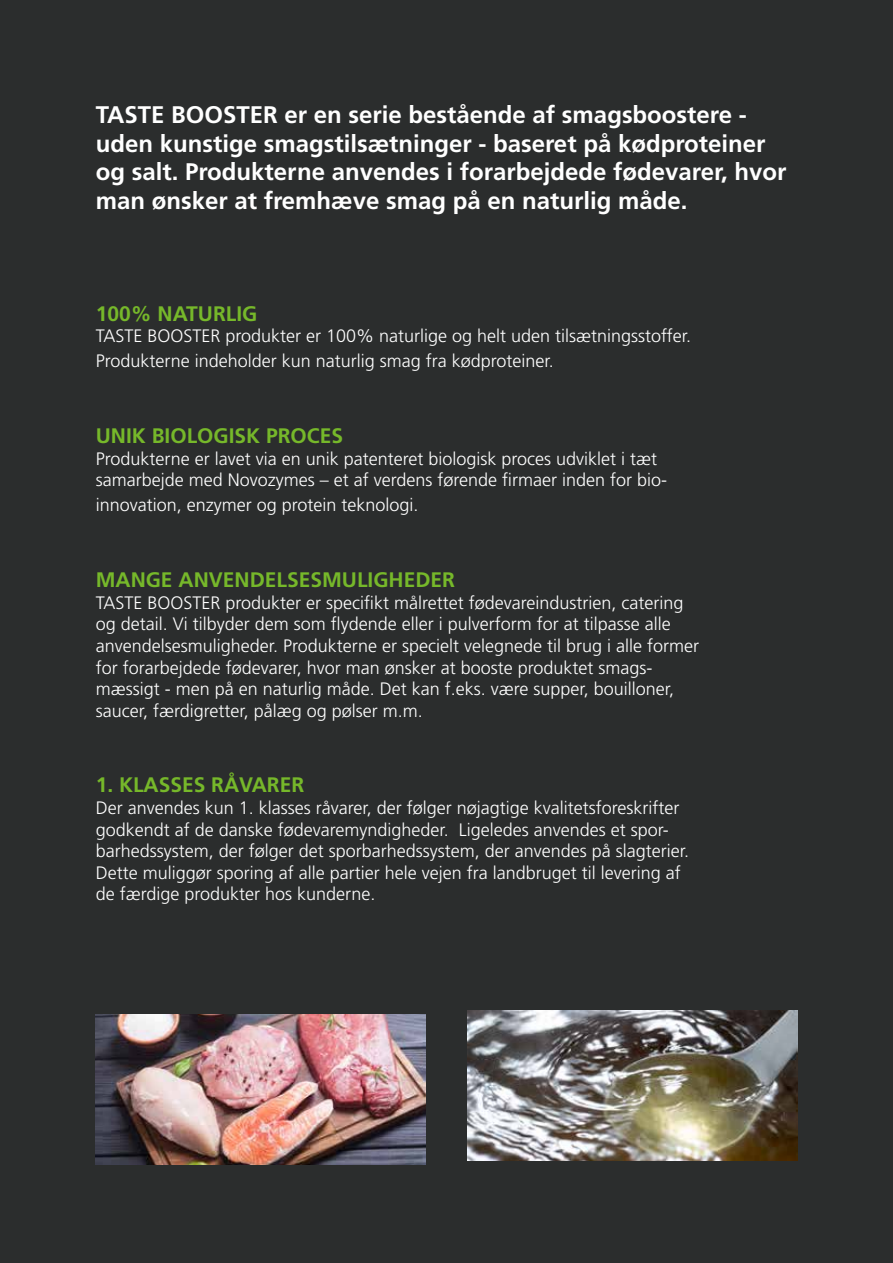
<style>
.page{position:relative;width:893px;height:1263px;background:#2b2d2d}
.page>*{position:absolute;margin:0;border:0;box-sizing:border-box;transform-origin:0 0}
.t1{font:700 24px/28.8px "Frutiger";color:#fff}
.t2{font:700 21px "Frutiger";color:#76b82a}
.t3{font:300 18px/21.6px "Frutiger";color:#fff}
</style>
<div class="page">
<img style="left:96px;top:1014px;width:329px;height:150px">
<img style="left:468px;top:1010px;width:329px;height:150px">
<h1 class="t1" style="left:96px;top:100px;width:692px">TASTE BOOSTER er en serie bestående af smagsboostere - uden kunstige smagstilsætninger - baseret på kødproteiner og salt. Produkterne anvendes i forarbejdede fødevarer, hvor man ønsker at fremhæve smag på en naturlig måde.</h1>
<p class="t2" style="left:96px;top:301px;width:163px">100% NATURLIG</p>
<p class="t3" style="left:96px;top:323px;width:597px;line-height:25.2px">TASTE BOOSTER produkter er 100% naturlige og helt uden tilsætningsstoffer.<br>Produkterne indeholder kun naturlig smag fra kødproteiner.</p>
<p class="t2" style="left:96px;top:423px;width:249px">UNIK BIOLOGISK PROCES</p>
<p class="t3" style="left:96px;top:448px;width:573px">Produkterne er lavet via en unik patenteret biologisk proces udviklet i tæt samarbejde med Novozymes – et af verdens førende firmaer inden for bio-</p>
<p class="t3" style="left:96px;top:494px;width:324px">innovation, enzymer og protein teknologi.</p>
<p class="t2" style="left:96px;top:567px;width:361px">MANGE ANVENDELSESMULIGHEDER</p>
<p class="t3" style="left:96px;top:592px;width:605px">TASTE BOOSTER produkter er specifikt målrettet fødevareindustrien, catering og detail. Vi tilbyder dem som flydende eller i pulverform for at tilpasse alle anvendelsesmuligheder. Produkterne er specielt velegnede til brug i alle former for forarbejdede fødevarer, hvor man ønsker at booste produktet smags&shy;mæssigt - men på en naturlig måde. Det kan f.eks. være supper, bouilloner, saucer, færdigretter, pålæg og pølser m.m.</p>
<p class="t2" style="left:96px;top:773px;width:210px">1. KLASSES RÅVARER</p>
<p class="t3" style="left:96px;top:797px;width:595px">Der anvendes kun 1. klasses råvarer, der følger nøjagtige kvalitetsforeskrifter godkendt af de danske fødevaremyndigheder. Ligeledes anvendes et spor&shy;barhedssystem, der følger det sporbarhedssystem, der anvendes på slagterier.<br>Dette muliggør sporing af alle partier hele vejen fra landbruget til levering af de færdige produkter hos kunderne.</p>
</div>
